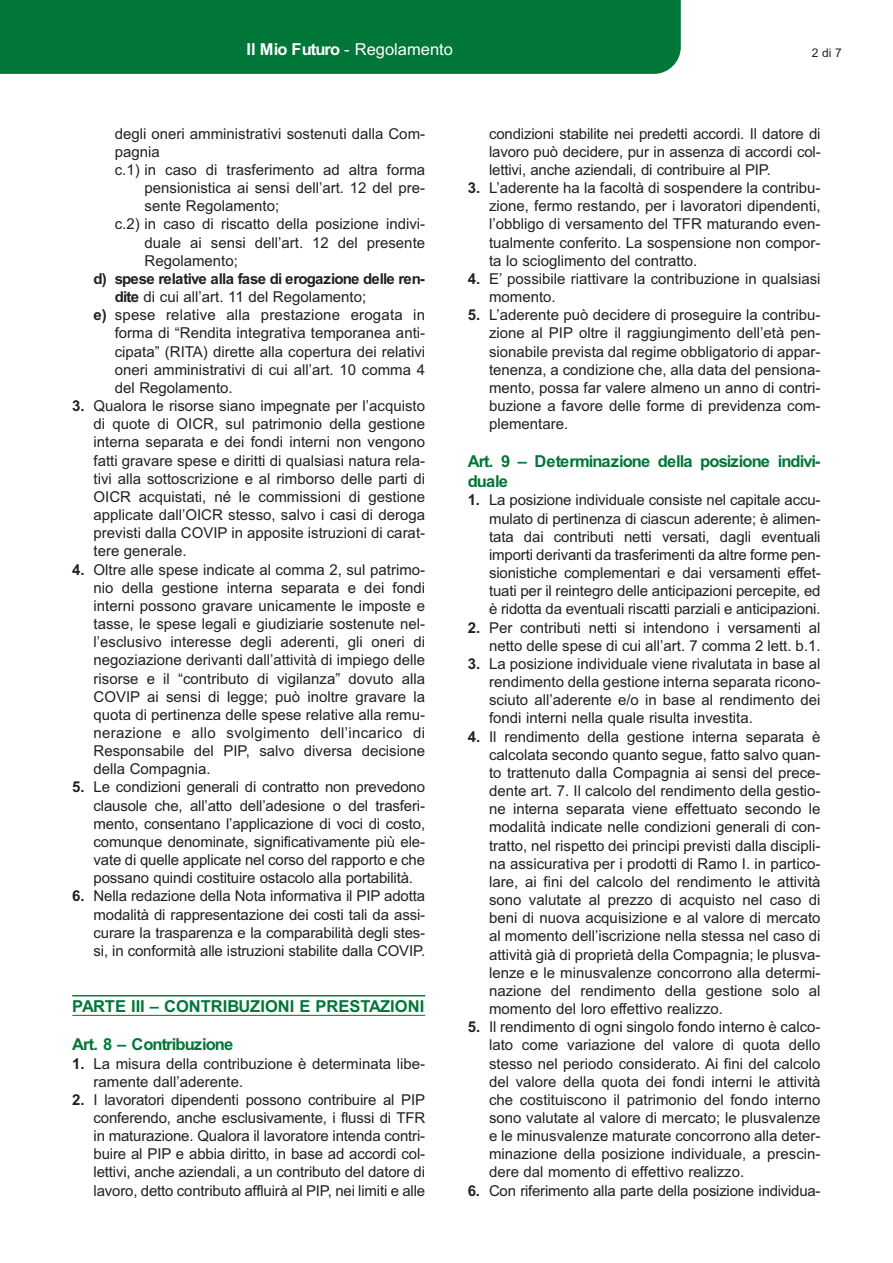
<style>
.page{position:relative;width:893px;height:1263px;background:#fff}
.page>*{position:absolute;margin:0;border:0;box-sizing:border-box;transform-origin:0 0}
.t1{font:700 16.5px/20px "Arial";letter-spacing:-.055em;color:#007638}
.t2{font:700 16.5px "Arial";color:#007638}
.t3{font:16.5px "Arial";color:#fff}
.t4{font:15px/18.1px "Arial";color:#231f20;text-align:justify}
.t5{font:700 15px "Arial";letter-spacing:-.055em;color:#231f20}
.t6{font:12px "Arial";color:#231f20}
.s1{font-weight:700}
</style>
<div class="page">
<div style="left:0;top:0;width:680px;height:74px;background:#007638"></div>
<hr style="left:72px;top:995px;width:353px;height:1px;background:#007638">
<hr style="left:72px;top:1015px;width:353px;height:1px;background:#007638">
<p class="t3" style="left:247px;top:43px;width:208px"><span class="s1">Il Mio Futuro</span> - Regolamento</p>
<p class="t6" style="left:812px;top:49px;width:31px">2 di 7</p>
<p class="t4" style="left:115px;top:126px;width:312px">degli oneri amministrativi sostenuti dalla Com-</p>
<p class="t4" style="left:115px;top:144px;width:46px">pagnia</p>
<p class="t4" style="left:115px;top:162px;width:312px">c.1) in caso di trasferimento ad altra forma</p>
<p class="t4" style="left:145px;top:180px;width:282px">pensionistica ai sensi dell’art. 12 del pre-</p>
<p class="t4" style="left:145px;top:198px;width:136px">sente Regolamento;</p>
<p class="t4" style="left:115px;top:217px;width:312px">c.2) in caso di riscatto della posizione indivi-</p>
<p class="t4" style="left:145px;top:235px;width:282px">duale ai sensi dell’art. 12 del presente</p>
<p class="t4" style="left:145px;top:253px;width:95px">Regolamento;</p>
<p class="t5" style="left:94px;top:273px;width:333px">d) spese relative alla fase di erogazione delle ren-</p>
<p class="t4" style="left:115px;top:289px;width:253px"><span class="s1">dite</span> di cui all’art. 11 del Regolamento;</p>
<p class="t4" style="left:94px;top:307px;width:333px"><span class="s1">e)</span> spese relative alla prestazione erogata in</p>
<p class="t4" style="left:115px;top:326px;width:312px">forma di “Rendita integrativa temporanea anti-</p>
<p class="t4" style="left:115px;top:344px;width:312px">cipata” (RITA) dirette alla copertura dei relativi</p>
<p class="t4" style="left:115px;top:362px;width:312px">oneri amministrativi di cui all’art. 10 comma 4</p>
<p class="t4" style="left:115px;top:380px;width:119px">del Regolamento.</p>
<p class="t4" style="left:94px;top:398px;width:333px;text-indent:-21px"><span class="s1">3.</span> Qualora le risorse siano impegnate per l’acquisto di quote di OICR, sul patrimonio della gestione interna separata e dei fondi interni non vengono fatti gravare spese e diritti di qualsiasi natura rela&shy;tivi alla sottoscrizione e al rimborso delle parti di OICR acquistati, né le commissioni di gestione applicate dall’OICR stesso, salvo i casi di deroga previsti dalla COVIP in apposite istruzioni di carat&shy;tere generale.</p>
<p class="t4" style="left:94px;top:562px;width:333px;text-indent:-21px"><span class="s1">4.</span> Oltre alle spese indicate al comma 2, sul patrimo&shy;nio della gestione interna separata e dei fondi interni possono gravare unicamente le imposte e tasse, le spese legali e giudiziarie sostenute nel&shy;l’esclusivo interesse degli aderenti, gli oneri di negoziazione derivanti dall’attività di impiego delle risorse e il “contributo di vigilanza” dovuto alla COVIP ai sensi di legge; può inoltre gravare la quota di pertinenza delle spese relative alla remu&shy;nerazione e allo svolgimento dell’incarico di Responsabile del PIP, salvo diversa decisione della Compagnia.</p>
<p class="t4" style="left:94px;top:780px;width:333px;text-indent:-21px"><span class="s1">5.</span> Le condizioni generali di contratto non prevedono clausole che, all’atto dell’adesione o del trasferi&shy;mento, consentano l’applicazione di voci di costo, comunque denominate, significativamente più ele&shy;vate di quelle applicate nel corso del rapporto e che possano quindi costituire ostacolo alla portabilità.</p>
<p class="t4" style="left:94px;top:889px;width:333px;text-indent:-21px"><span class="s1">6.</span> Nella redazione della Nota informativa il PIP adotta modalità di rappresentazione dei costi tali da assi&shy;curare la trasparenza e la comparabilità degli stes&shy;si, in conformità alle istruzioni stabilite dalla COVIP.</p>
<p class="t2" style="left:72px;top:1000px;width:353px">PARTE III – CONTRIBUZIONI E PRESTAZIONI</p>
<p class="t1" style="left:72px;top:1035px;width:162px">Art. 8 – Contribuzione</p>
<p class="t4" style="left:94px;top:1056px;width:333px;text-indent:-21px"><span class="s1">1.</span> La misura della contribuzione è determinata libe&shy;ramente dall’aderente.</p>
<p class="t4" style="left:94px;top:1092px;width:333px;text-indent:-21px"><span class="s1">2.</span> I lavoratori dipendenti possono contribuire al PIP conferendo, anche esclusivamente, i flussi di TFR in maturazione. Qualora il lavoratore intenda contri&shy;buire al PIP e abbia diritto, in base ad accordi col&shy;lettivi, anche aziendali, a un contributo del datore di lavoro, detto contributo affluirà al PIP, nei limiti e alle</p>
<p class="t4" style="left:489px;top:126px;width:333px">condizioni stabilite nei predetti accordi. Il datore di lavoro può decidere, pur in assenza di accordi col&shy;lettivi, anche aziendali, di contribuire al PIP.</p>
<p class="t4" style="left:489px;top:180px;width:333px;text-indent:-21px"><span class="s1">3.</span> L’aderente ha la facoltà di sospendere la contribu&shy;zione, fermo restando, per i lavoratori dipendenti, l’obbligo di versamento del TFR maturando even&shy;tualmente conferito. La sospensione non compor&shy;ta lo scioglimento del contratto.</p>
<p class="t4" style="left:489px;top:271px;width:333px;text-indent:-21px"><span class="s1">4.</span> E’ possibile riattivare la contribuzione in qualsiasi momento.</p>
<p class="t4" style="left:489px;top:307px;width:333px;text-indent:-21px"><span class="s1">5.</span> L’aderente può decidere di proseguire la contribu&shy;zione al PIP oltre il raggiungimento dell’età pen&shy;sionabile prevista dal regime obbligatorio di appar&shy;tenenza, a condizione che, alla data del pensiona&shy;mento, possa far valere almeno un anno di contri&shy;buzione a favore delle forme di previdenza com&shy;plementare.</p>
<p class="t1" style="left:468px;top:453px;width:354px">Art. 9 – Determinazione della posizione indivi&shy;duale</p>
<p class="t4" style="left:489px;top:493px;width:333px;text-indent:-21px"><span class="s1">1.</span> La posizione individuale consiste nel capitale accu&shy;mulato di pertinenza di ciascun aderente; è alimen&shy;tata dai contributi netti versati, dagli eventuali importi derivanti da trasferimenti da altre forme pen&shy;sionistiche complementari e dai versamenti effet&shy;tuati per il reintegro delle anticipazioni percepite, ed è ridotta da eventuali riscatti parziali e anticipazioni.</p>
<p class="t4" style="left:468px;top:620px;width:354px;text-align:right"><span class="s1">2.</span> Per contributi netti si intendono i versamenti al netto delle spese di cui all’art. 7 comma 2 lett. b.1.</p>
<p class="t4" style="left:489px;top:656px;width:333px;text-indent:-21px"><span class="s1">3.</span> La posizione individuale viene rivalutata in base al rendimento della gestione interna separata ricono&shy;sciuto all’aderente e/o in base al rendimento dei fondi interni nella quale risulta investita.</p>
<p class="t4" style="left:489px;top:729px;width:333px;text-indent:-21px"><span class="s1">4.</span> Il rendimento della gestione interna separata è calcolata secondo quanto segue, fatto salvo quan&shy;to trattenuto dalla Compagnia ai sensi del prece&shy;dente art. 7. Il calcolo del rendimento della gestio&shy;ne interna separata viene effettuato secondo le modalità indicate nelle condizioni generali di con&shy;tratto, nel rispetto dei principi previsti dalla discipli&shy;na assicurativa per i prodotti di Ramo I. in partico&shy;lare, ai fini del calcolo del rendimento le attività sono valutate al prezzo di acquisto nel caso di beni di nuova acquisizione e al valore di mercato al momento dell’iscrizione nella stessa nel caso di attività già di proprietà della Compagnia; le plusva&shy;lenze e le minusvalenze concorrono alla determi&shy;nazione del rendimento della gestione solo al momento del loro effettivo realizzo.</p>
<p class="t4" style="left:489px;top:1019px;width:333px;text-indent:-21px"><span class="s1">5.</span> Il rendimento di ogni singolo fondo interno è calco&shy;lato come variazione del valore di quota dello stesso nel periodo considerato. Ai fini del calcolo del valore della quota dei fondi interni le attività che costituiscono il patrimonio del fondo interno sono valutate al valore di mercato; le plusvalenze e le minusvalenze maturate concorrono alla deter&shy;minazione della posizione individuale, a prescin&shy;dere dal momento di effettivo realizzo.</p>
<p class="t4" style="left:468px;top:1183px;width:354px"><span class="s1">6.</span> Con riferimento alla parte della posizione individua-</p>
</div>
